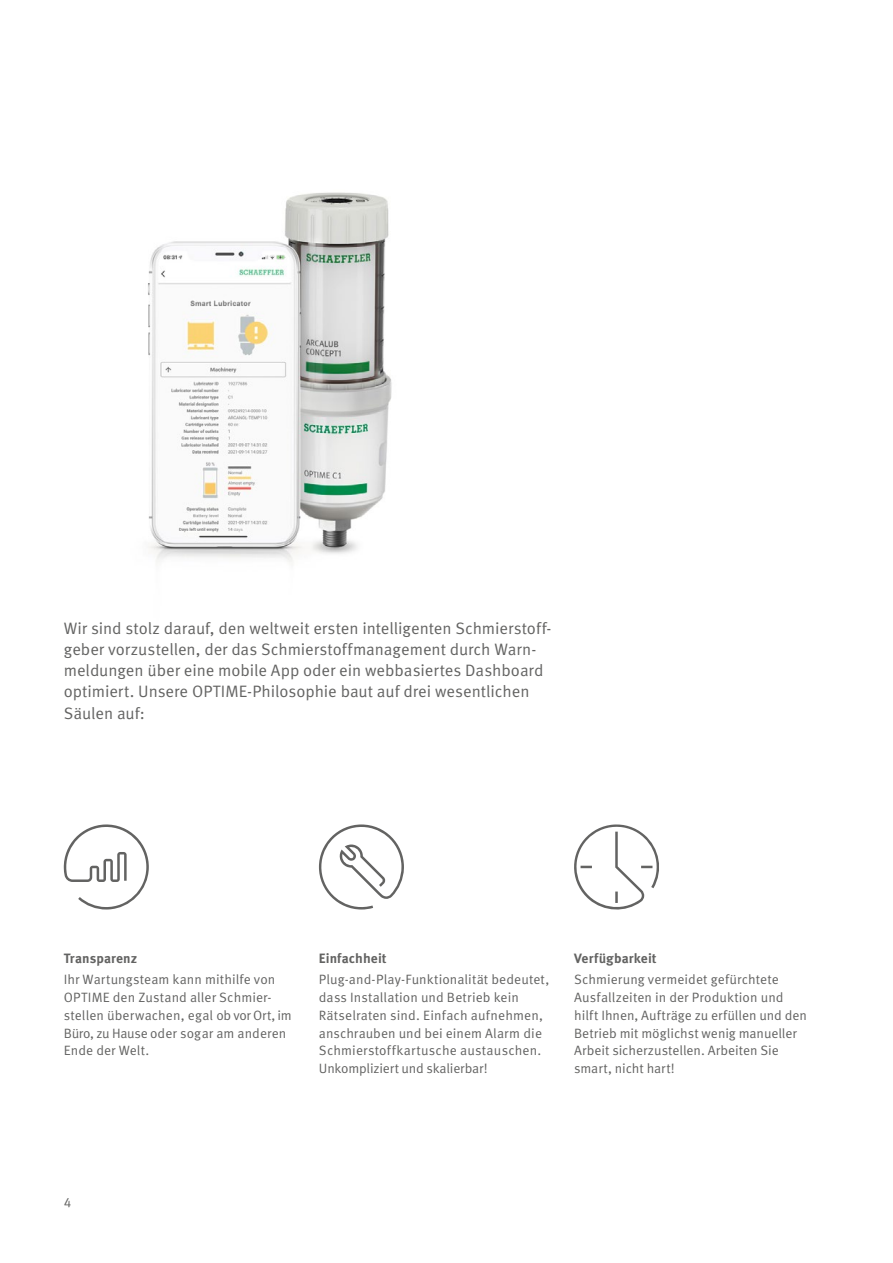
<style>
.page{position:relative;width:893px;height:1263px;background:#fff}
.page>*{position:absolute;margin:0;border:0;box-sizing:border-box;transform-origin:0 0}
.t1{font:16.5px/21.3px "Schaeffler Meta";letter-spacing:-.005em;color:#636362}
.t2{font:13.5px/17.7px "Schaeffler Meta";letter-spacing:.005em;color:#636362}
.t3{font:700 13.5px "Schaeffler Meta";letter-spacing:.005em;color:#636362}
</style>
<div class="page">
<img style="left:148px;top:192px;width:244px;height:370px">
<svg style="left:63px;top:824px;width:86px;height:85px"></svg>
<svg style="left:318px;top:824px;width:86px;height:86px"></svg>
<svg style="left:574px;top:824px;width:85px;height:86px"></svg>
<p class="t1" style="left:64px;top:617px;width:489px">Wir sind stolz darauf, den weltweit ersten intelligenten Schmierstoff&shy;geber vorzustellen, der das Schmierstoffmanagement durch Warn&shy;meldungen über eine mobile App oder ein webbasiertes Dashboard optimiert. Unsere OPTIME-Philosophie baut auf drei wesentlichen Säulen auf:</p>
<p class="t3" style="left:64px;top:950px;width:75px">Transparenz</p>
<p class="t2" style="left:64px;top:971px;width:230px">Ihr Wartungsteam kann mithilfe von<br>OPTIME den Zustand aller Schmier-- stellen überwachen, egal ob vor Ort, im<br>Büro, zu Hause oder sogar am anderen<br>Ende der Welt.</p>
<p class="t3" style="left:319px;top:950px;width:69px">Einfachheit</p>
<p class="t2" style="left:319px;top:971px;width:232px">Plug-and-Play-Funktionalität bedeutet, dass Installation und Betrieb kein Rätselraten sind. Einfach aufnehmen, anschrauben und bei einem Alarm die Schmierstoffkartusche austauschen.<br>Unkompliziert und skalierbar!</p>
<p class="t3" style="left:574px;top:950px;width:84px">Verfügbarkeit</p>
<p class="t2" style="left:574px;top:971px;width:234px">Schmierung vermeidet gefürchtete Ausfallzeiten in der Produktion und hilft Ihnen, Aufträge zu erfüllen und den Betrieb mit möglichst wenig manueller Arbeit sicherzustellen. Arbeiten Sie smart, nicht hart!</p>
<p class="t2" style="left:64px;top:1194px;width:9px">4</p>
</div>
